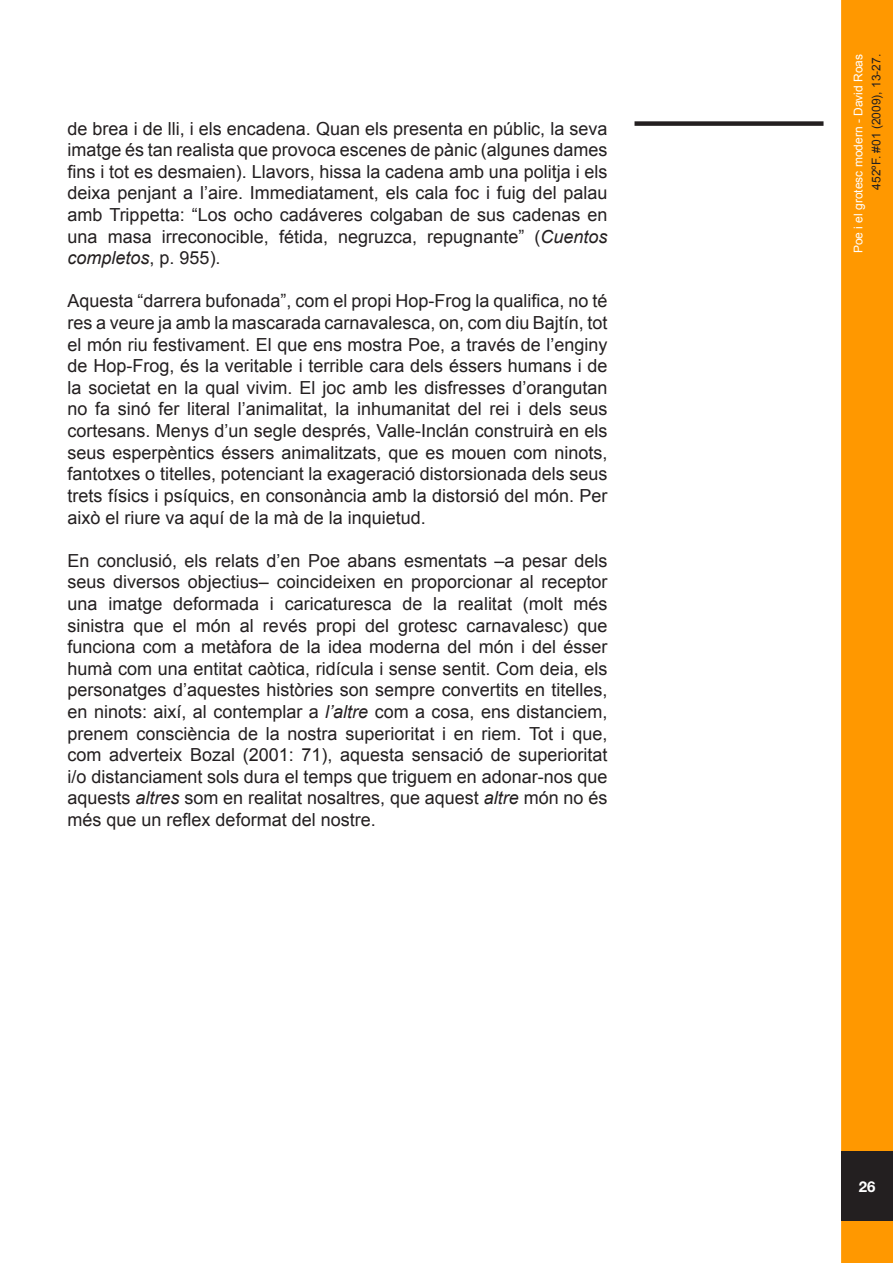
<style>
.page{position:relative;width:893px;height:1263px;background:#fff}
.page>*{position:absolute;margin:0;border:0;box-sizing:border-box;transform-origin:0 0}
.Estilo_de_párrafo_1{font:18px/21.6px "Arial";color:#231f20;text-align:justify}
.t1{font:700 15px "Helvetica Neue";color:#fff}
.t2{font:12px "Arial";color:#fff}
.t3{font:12px "Arial";color:#231f20}
.s1{font-style:italic}
</style>
<div class="page">
<div style="left:841px;top:0;width:52px;height:1263px;background:#ff9800;border:3px solid #ff9800"></div>
<div style="left:841px;top:1151px;width:52px;height:70px;background:#231f20"></div>
<div style="left:634px;top:121px;width:189px;height:5px;background:#231f20"></div>
<p class="Estilo_de_párrafo_1" style="left:68px;top:118px;width:541px">de brea i de lli, i els encadena. Quan els presenta en públic, la seva imatge és tan realista que provoca escenes de pànic (algunes dames fins i tot es desmaien). Llavors, hissa la cadena amb una politja i els deixa penjant a l’aire. Immediatament, els cala foc i fuig del palau amb Trippetta: “Los ocho cadáveres colgaban de sus cadenas en una masa irreconocible, fétida, negruzca, repugnante” (<span class="s1">Cuentos completos</span>, p. 955).</p>
<p class="Estilo_de_párrafo_1" style="left:68px;top:291px;width:541px">Aquesta “darrera bufonada”, com el propi Hop-Frog la qualifica, no té res a veure ja amb la mascarada carnavalesca, on, com diu Bajtín, tot el món riu festivament. El que ens mostra Poe, a través de l’enginy de Hop-Frog, és la veritable i terrible cara dels éssers humans i de la societat en la qual vivim. El joc amb les disfresses d’orangutan no fa sinó fer literal l’animalitat, la inhumanitat del rei i dels seus cortesans. Menys d’un segle després, Valle-Inclán construirà en els seus esperpèntics éssers animalitzats, que es mouen com ninots, fantotxes o titelles, potenciant la exageració distorsionada dels seus trets físics i psíquics, en consonància amb la distorsió del món. Per això el riure va aquí de la mà de la inquietud.</p>
<p class="Estilo_de_párrafo_1" style="left:68px;top:550px;width:541px">En conclusió, els relats d’en Poe abans esmentats –a pesar dels seus diversos objectius– coincideixen en proporcionar al receptor una imatge deformada i caricaturesca de la realitat (molt més sinistra que el món al revés propi del grotesc carnavalesc) que funciona com a metàfora de la idea moderna del món i del ésser humà com una entitat caòtica, ridícula i sense sentit. Com deia, els personatges d’aquestes històries son sempre convertits en titelles, en ninots: així, al contemplar a <span class="s1">l’altre</span> com a cosa, ens distanciem, prenem consciència de la nostra superioritat i en riem. Tot i que, com adverteix Bozal (2001: 71), aquesta sensació de superioritat i/o distanciament sols dura el temps que triguem en adonar-nos que aquests <span class="s1">altres</span> som en realitat nosaltres, que aquest <span class="s1">altre</span> món no és més que un reflex deformat del nostre.</p>
<p class="t2" style="left:850px;top:253px;width:201px;rotate:-90deg">Poe i el grotesc modern - David Roas</p>
<p class="t3" style="left:868px;top:190px;width:137px;rotate:-90deg">452ºF. #01 (2009), 13-27.</p>
<p class="t1" style="left:859px;top:1177px;width:18px">26</p>
</div>
